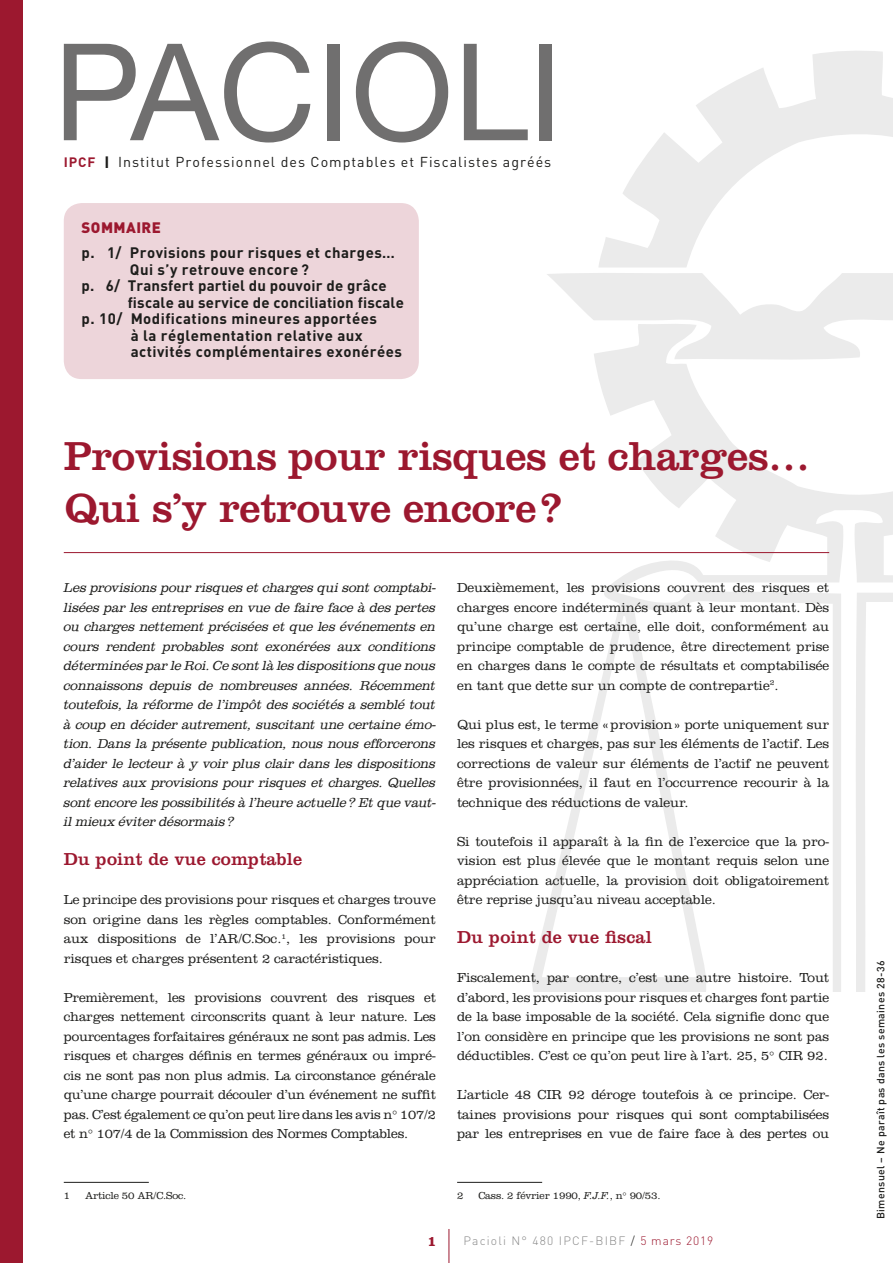
<style>
.page{position:relative;width:893px;height:1263px;background:#fff}
.page>*{position:absolute;margin:0;border:0;box-sizing:border-box;transform-origin:0 0}
.t1{font:42px/52.5px "Clarendon LT Std";letter-spacing:-.01em;color:#9c182f}
.t2{font:18px "Clarendon LT Std";letter-spacing:.01em;color:#9c182f}
.t3{font:700 15px "DIN";letter-spacing:.03em;color:#1d1d1b}
.t4{font:900 15px "DIN";letter-spacing:.03em;color:#9c182f}
.t5{font:700 14.85px "Clarendon LT Std";color:#9c182f}
.t6{font:14.25px "DIN";letter-spacing:.07em;color:#1d1d1b}
.t7{font:300 13.5px/19.5px "Clarendon LT Std";letter-spacing:-.005em;color:#1d1d1b;text-align:justify}
.t8{font:italic 300 13.5px/19.5px "Clarendon Std";letter-spacing:-.005em;color:#1d1d1b;text-align:justify}
.t9{font:300 12px "DIN";letter-spacing:.1em;color:#878787}
.t10{font:300 10.5px "Clarendon LT Std";letter-spacing:-.015em;color:#1d1d1b}
.t11{font:500 10.5px "DIN";letter-spacing:.03em;color:#1d1d1b}
.s1{font-weight:700;font-size:13.5px;color:#9c182f}
.s2{font-weight:900;font-size:13.5px}
.s3{font-family:"Clarendon Std";font-style:italic}
.s4{color:#1d1d1b}
.s5{color:#9c182f}
</style>
<div class="page">
<svg style="left:531px;top:51px;width:362px;height:941px"></svg>
<hr style="left:449px;top:1229px;width:1px;height:34px;background:#9c182f">
<div style="left:0;top:0;width:23px;height:1263px;background:#9c182f"></div>
<div style="left:64px;top:203px;width:355px;height:176px;background:#edd5da;border-radius:18px"></div>
<svg style="left:64px;top:42px;width:246px;height:101px"></svg>
<div style="left:327px;top:44px;width:13px;height:96px;background:#706f6f"></div>
<svg style="left:356px;top:42px;width:92px;height:101px"></svg>
<svg style="left:464px;top:44px;width:64px;height:96px"></svg>
<div style="left:539px;top:44px;width:13px;height:96px;background:#706f6f"></div>
<hr style="left:64px;top:552px;width:765px;height:1px;background:#9c182f">
<hr style="left:64px;top:1182px;width:85px;height:1px;background:#1d1d1b">
<hr style="left:457px;top:1182px;width:85px;height:1px;background:#1d1d1b">
<p class="t6" style="left:64px;top:153px;width:489px"><span class="s1">IPCF</span> <span class="s2">|</span> Institut Professionnel des Comptables et Fiscalistes agréés</p>
<p class="t4" style="left:82px;top:218px;width:81px">SOMMAIRE</p>
<p class="t3" style="left:82px;top:243px;width:315px">p. 1/ Provisions pour risques et charges…</p>
<p class="t3" style="left:130px;top:260px;width:181px">Qui s’y retrouve encore ?</p>
<p class="t3" style="left:82px;top:276px;width:306px">p. 6/ Transfert partiel du pouvoir de grâce</p>
<p class="t3" style="left:128px;top:293px;width:278px">fiscale au service de conciliation fiscale</p>
<p class="t3" style="left:82px;top:309px;width:297px">p. 10/ Modifications mineures apportées</p>
<p class="t3" style="left:131px;top:326px;width:234px">à la réglementation relative aux</p>
<p class="t3" style="left:131px;top:342px;width:273px">activités complémentaires exonérées</p>
<h1 class="t1" style="left:64px;top:430px;width:748px">Provisions pour risques et charges…<br>Qui s’y retrouve encore?</h1>
<p class="t8" style="left:64px;top:578px;width:374px">Les provisions pour risques et charges qui sont comptabi&shy;lisées par les entreprises en vue de faire face à des pertes ou charges nettement précisées et que les événements en cours rendent probables sont exonérées aux conditions déterminées par le Roi. Ce sont là les dispositions que nous connaissons depuis de nombreuses années. Récemment toutefois, la réforme de l’impôt des sociétés a semblé tout à coup en décider autrement, suscitant une certaine émo&shy;tion. Dans la présente publication, nous nous efforcerons d’aider le lecteur à y voir plus clair dans les dispositions relatives aux provisions pour risques et charges. Quelles sont encore les possibilités à l’heure actuelle? Et que vaut&shy;il mieux éviter désormais?</p>
<h2 class="t2" style="left:64px;top:848px;width:240px">Du point de vue comptable</h2>
<p class="t7" style="left:64px;top:890px;width:374px">Le principe des provisions pour risques et charges trouve son origine dans les règles comptables. Conformément aux dispositions de l’AR/C.Soc.<sup>1</sup>, les provisions pour risques et charges présentent 2 caractéristiques.</p>
<p class="t7" style="left:64px;top:987px;width:374px">Premièrement, les provisions couvrent des risques et charges nettement circonscrits quant à leur nature. Les pourcentages forfaitaires généraux ne sont pas admis. Les risques et charges définis en termes généraux ou impré&shy;cis ne sont pas non plus admis. La circonstance générale qu’une charge pourrait découler d’un événement ne suffit pas. C’est également ce qu’on peut lire dans les avis n° 107/2 et n° 107/4 de la Commission des Normes Comptables.</p>
<p class="t10" style="left:64px;top:1189px;width:8px">1</p>
<p class="t10" style="left:85px;top:1189px;width:103px">Article 50 AR/C.Soc.</p>
<p class="t7" style="left:457px;top:578px;width:374px">Deuxièmement, les provisions couvrent des risques et charges encore indéterminés quant à leur montant. Dès qu’une charge est certaine, elle doit, conformément au principe comptable de prudence, être directement prise en charges dans le compte de résultats et comptabilisée en tant que dette sur un compte de contrepartie<sup>2</sup>.</p>
<p class="t7" style="left:457px;top:714px;width:374px">Qui plus est, le terme «provision» porte uniquement sur les risques et charges, pas sur les éléments de l’actif. Les corrections de valeur sur éléments de l’actif ne peuvent être provisionnées, il faut en l’occurrence recourir à la technique des réductions de valeur.</p>
<p class="t7" style="left:457px;top:831px;width:374px">Si toutefois il apparaît à la fin de l’exercice que la pro&shy;vision est plus élevée que le montant requis selon une appréciation actuelle, la provision doit obligatoirement être reprise jusqu’au niveau acceptable.</p>
<h2 class="t2" style="left:457px;top:926px;width:196px">Du point de vue fiscal</h2>
<p class="t7" style="left:457px;top:968px;width:374px">Fiscalement, par contre, c’est une autre histoire. Tout d’abord, les provisions pour risques et charges font partie de la base imposable de la société. Cela signifie donc que l’on considère en principe que les provisions ne sont pas déductibles. C’est ce qu’on peut lire à l’art. 25, 5° CIR 92.</p>
<p class="t7" style="left:457px;top:1085px;width:374px">L’article 48 CIR 92 déroge toutefois à ce principe. Cer&shy;taines provisions pour risques qui sont comptabilisées par les entreprises en vue de faire face à des pertes ou</p>
<p class="t10" style="left:457px;top:1189px;width:8px">2</p>
<p class="t10" style="left:478px;top:1189px;width:184px">Cass. 2 février 1990, <span class="s3">F.J.F.</span>, n° 90/53.</p>
<p class="t5" style="left:427px;top:1232px;width:11px">1</p>
<p class="t9" style="left:463px;top:1233px;width:251px">Pacioli N° 480 IPCF-BIBF <span class="s4">/</span> <span class="s5">5 mars 2019</span></p>
<p class="t11" style="left:874px;top:1219px;width:260px;rotate:-90deg">Bimensuel – Ne paraît pas dans les semaines 28-36</p>
</div>
